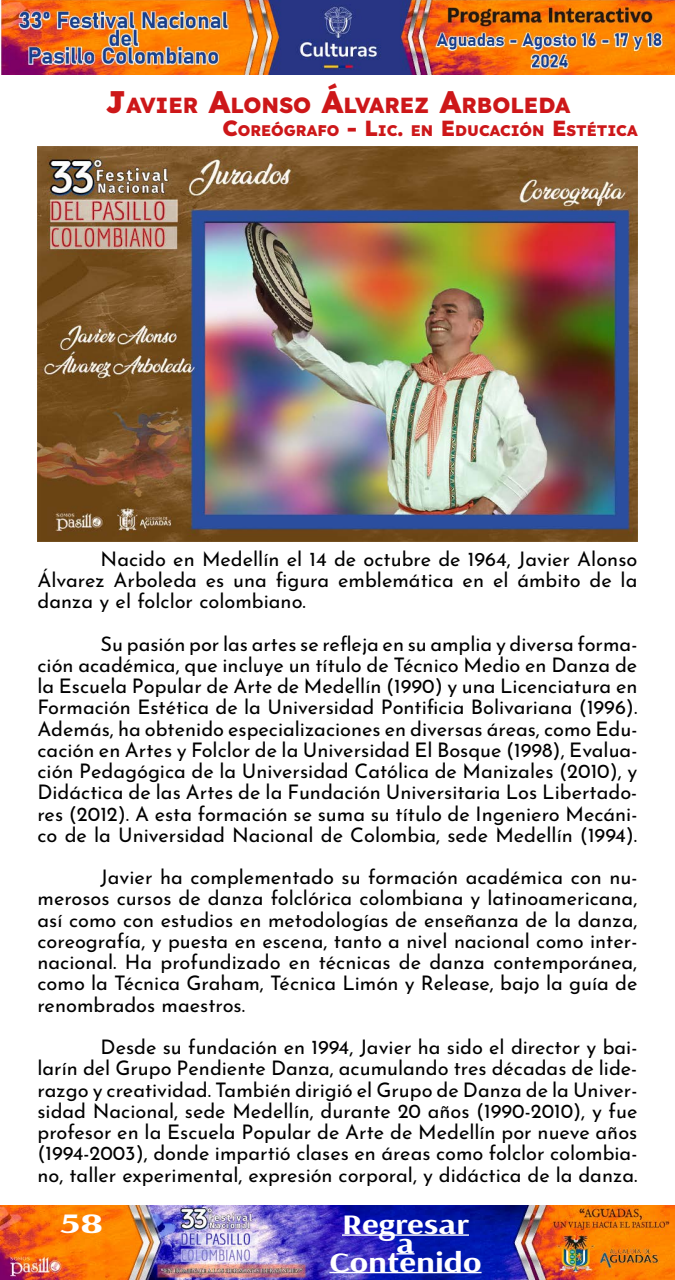
<style>
.page{position:relative;width:675px;height:1280px;background:#fff}
.page>*{position:absolute;margin:0;border:0;box-sizing:border-box;transform-origin:0 0}
.t1{font:700 28.12px "Arsenal";color:#fff;scale:1.25 1}
.t2{font:700 28.12px "Arsenal";color:#fff;scale:1.5 1}
.t3{font:21.88px "Lexend Deca";color:#cd1719}
.t4{font:20px/21.2px "Josefin Sans";color:#000;text-align:justify}
.t5{font:15.31px "Lexend Deca";color:#cd1719}
.s1{font-size:31.25px}
.s2{font-size:21.88px}
</style>
<div class="page">
<img style="left:0;top:0;width:675px;height:75px">
<img style="left:0;top:1205px;width:675px;height:75px">
<hr style="left:342px;top:1234px;width:127px;height:2px;background:#fff">
<svg style="left:396px;top:1253px;width:19px;height:2px"></svg>
<hr style="left:329px;top:1272px;width:153px;height:1px;background:#fff">
<img style="left:38px;top:146px;width:599px;height:396px">
<p class="t3" style="left:105px;top:89px;width:466px"><span class="s1">J</span>AVIER <span class="s1">A</span>LONSO <span class="s1">Á</span>LVAREZ <span class="s1">A</span>RBOLEDA</p>
<p class="t5" style="left:222px;top:119px;width:417px"><span class="s2">C</span>OREÓGRAFO <span class="s2">- L</span>IC<span class="s2">.</span> EN <span class="s2">E</span> DUCACIÓN <span class="s2">E</span>STÉTICA</p>
<p class="t4" style="left:38px;top:546px;width:601px;text-indent:63px">Nacido en Medellín el 14 de octubre de 1964, Javier Alonso Álvarez Arboleda es una figura emblemática en el ámbito de la danza y el folclor colombiano.</p>
<p class="t4" style="left:38px;top:631px;width:601px;text-indent:63px">Su pasión por las artes se refleja en su amplia y diversa forma&shy;ción académica, que incluye un título de Técnico Medio en Danza de la Escuela Popular de Arte de Medellín (1990) y una Licenciatura en Formación Estética de la Universidad Pontificia Bolivariana (1996).<br>Además, ha obtenido especializaciones en diversas áreas, como Edu&shy;cación en Artes y Folclor de la Universidad El Bosque (1998), Evalua&shy;ción Pedagógica de la Universidad Católica de Manizales (2010), y Didáctica de las Artes de la Fundación Universitaria Los Libertado&shy;res (2012). A esta formación se suma su título de Ingeniero Mecáni&shy;co de la Universidad Nacional de Colombia, sede Medellín (1994).</p>
<p class="t4" style="left:38px;top:864px;width:601px;text-indent:63px">Javier ha complementado su formación académica con nu&shy;merosos cursos de danza folclórica colombiana y latinoamericana, así como con estudios en metodologías de enseñanza de la danza, coreografía, y puesta en escena, tanto a nivel nacional como inter&shy;nacional. Ha profundizado en técnicas de danza contemporánea, como la Técnica Graham, Técnica Limón y Release, bajo la guía de renombrados maestros.</p>
<p class="t4" style="left:38px;top:1034px;width:601px;text-indent:63px">Desde su fundación en 1994, Javier ha sido el director y bai&shy;larín del Grupo Pendiente Danza, acumulando tres décadas de lide&shy;razgo y creatividad. También dirigió el Grupo de Danza de la Univer&shy;sidad Nacional, sede Medellín, durante 20 años (1990-2010), y fue profesor en la Escuela Popular de Arte de Medellín por nueve años (1994-2003), donde impartió clases en áreas como folclor colombia&shy;no, taller experimental, expresión corporal, y didáctica de la danza.</p>
<h1 class="t2" style="left:60px;top:1204px;width:30px">58</h1>
<h1 class="t1" style="left:342px;top:1205px;width:103px">Regresar</h1>
<h1 class="t1" style="left:396px;top:1224px;width:16px">a</h1>
<h1 class="t1" style="left:329px;top:1243px;width:123px">Contenido</h1>
</div>
